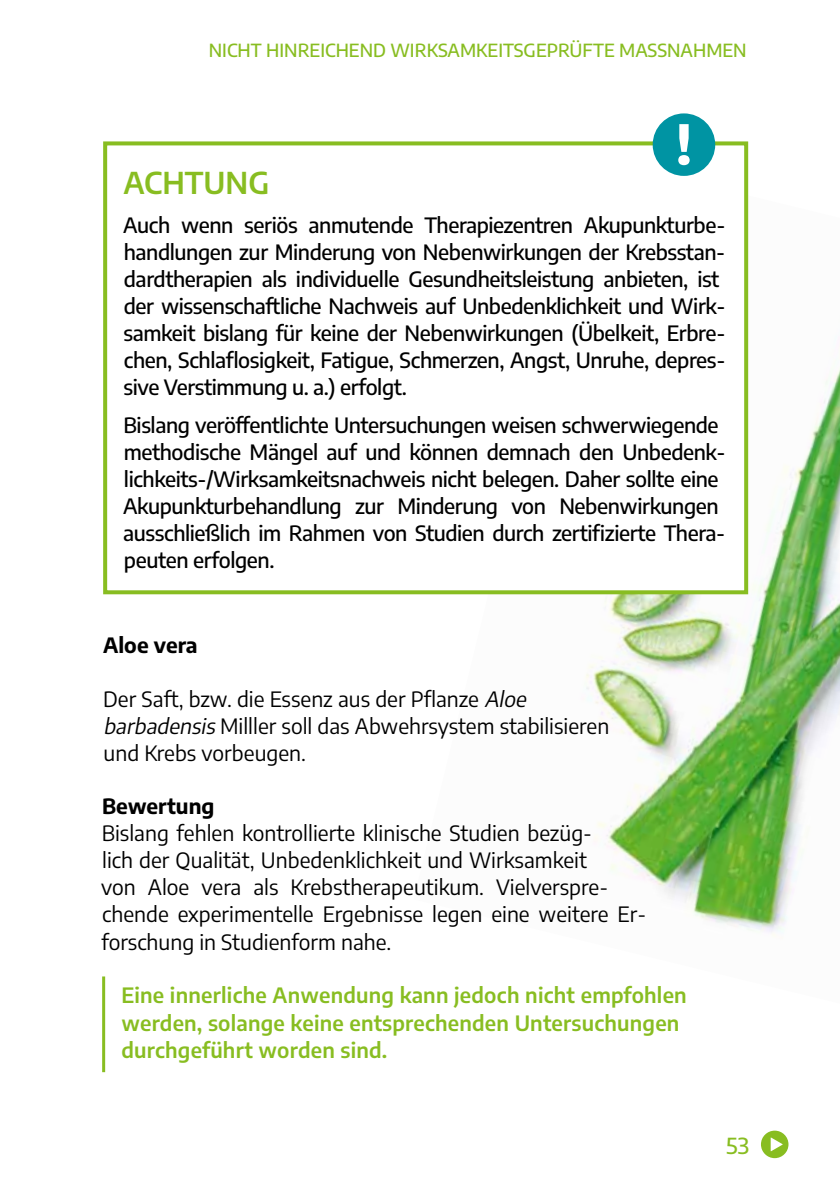
<style>
.page{position:relative;width:840px;height:1191px;background:#fff}
.page>*{position:absolute;margin:0;border:0;box-sizing:border-box;transform-origin:0 0}
.t1{font:600 30px "Encode Sans";color:#88bd21}
.t2{font:500 22px "Encode Sans";color:#88bd21}
.t3{font:500 21px/27px "Encode Sans";letter-spacing:-.02em;color:#000}
.t4{font:21px/27px "Encode Sans";color:#000}
.t5{font:600 21px/27px "Encode Sans";letter-spacing:.01em;color:#88bd21}
.t6{font:700 21px "Encode Sans";color:#000}
.t7{font:500 18px "Encode Sans";color:#88bd21}
.s1{font-style:italic}
</style>
<div class="page">
<img style="left:413px;top:158px;width:426px;height:778px">
<div style="left:760px;top:1130px;width:28px;height:28px;background:#88bd21;border-radius:50%"></div>
<svg style="left:770px;top:1137px;width:12px;height:14px"></svg>
<div style="left:103px;top:141px;width:644px;height:453px;background:#fff;border:4px solid #88bd21"></div>
<div style="left:652px;top:113px;width:62px;height:63px;background:#0094a3;border-radius:50%"></div>
<svg style="left:678px;top:124px;width:11px;height:41px"></svg>
<hr style="left:102px;top:976px;width:3px;height:96px;background:#88bd21">
<p class="t7" style="left:209px;top:38px;width:539px">NICHT HINREICHEND WIRKSAMKEITSGEPRÜFTE MASSNAHMEN</p>
<h1 class="t1" style="left:123px;top:163px;width:147px">ACHTUNG</h1>
<p class="t3" style="left:123px;top:211px;width:603px">Auch wenn seriös anmutende Therapiezentren Akupunkturbe&shy;handlungen zur Minderung von Nebenwirkungen der Krebsstan&shy;dardtherapien als individuelle Gesundheitsleistung anbieten, ist der wissenschaftliche Nachweis auf Unbedenklichkeit und Wirk&shy;samkeit bislang für keine der Nebenwirkungen (Übelkeit, Erbre&shy;chen, Schlaflosigkeit, Fatigue, Schmerzen, Angst, Unruhe, depres&shy;sive Verstimmung u. a.) erfolgt.</p>
<p class="t3" style="left:123px;top:411px;width:603px">Bislang veröffentlichte Untersuchungen weisen schwerwiegende methodische Mängel auf und können demnach den Unbedenk&shy;lichkeits-/Wirksamkeitsnachweis nicht belegen. Daher sollte eine Akupunkturbehandlung zur Minderung von Nebenwirkungen ausschließlich im Rahmen von Studien durch zertifizierte Thera&shy;peuten erfolgen.</p>
<p class="t6" style="left:103px;top:631px;width:96px">Aloe vera</p>
<p class="t4" style="left:103px;top:685px;width:507px">Der Saft, bzw. die Essenz aus der Pflanze <span class="s1">Aloe barbadensis</span> Milller soll das Abwehrsystem stabilisieren und Krebs vorbeugen.</p>
<p class="t6" style="left:102px;top:792px;width:114px">Bewertung</p>
<p class="t4" style="left:101px;top:819px;width:546px">Bislang fehlen kontrollierte klinische Studien bezüg-<br>lich der Qualität, Unbedenklichkeit und Wirksamkeit<br>von Aloe vera als Krebstherapeutikum. Vielverspre&shy;chende experimentelle Ergebnisse legen eine weitere Er&shy;forschung in Studienform nahe.</p>
<p class="t5" style="left:121px;top:981px;width:566px">Eine innerliche Anwendung kann jedoch nicht empfohlen werden, solange keine entsprechenden Untersuchungen durchgeführt worden sind.</p>
<p class="t2" style="left:725px;top:1130px;width:24px">53</p>
</div>
